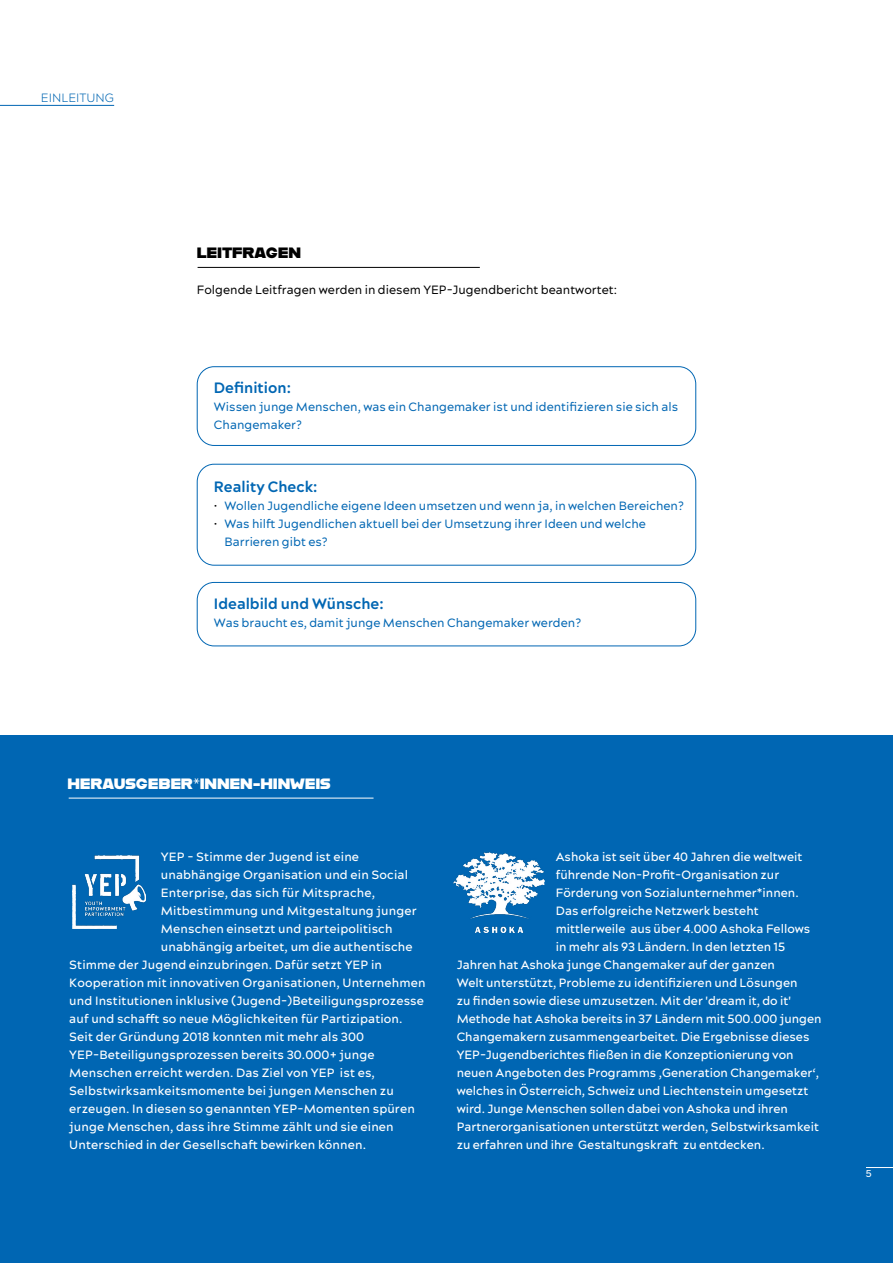
<style>
.page{position:relative;width:893px;height:1263px;background:#fff}
.page>*{position:absolute;margin:0;border:0;box-sizing:border-box;transform-origin:0 0}
.t1{font:700 15px "Acherus Grotesque";color:#0066b3}
.t2{font:15px "Alfarn";letter-spacing:-.01em;color:#fff}
.t3{font:15px "Alfarn";letter-spacing:-.01em;color:#000}
.t4{font:500 12px "Acherus Grotesque";color:#fff}
.t5{font:12px/18px "Acherus Grotesque";color:#0066b3}
.t6{font:12px "Acherus Grotesque";color:#000}
.t7{font:300 12px "Acherus Grotesque";color:#0066b3}
.t8{font:10.5px "Basic Sans";color:#fff}
.s1{color:#000}
</style>
<div class="page">
<hr style="left:0;top:105px;width:114px;height:1px;background:#0066b3">
<div style="left:0;top:735px;width:893px;height:528px;background:#0066b3"></div>
<hr style="left:198px;top:267px;width:282px;height:1px;background:#000">
<svg style="left:866px;top:1167px;width:27px;height:1px"></svg>
<hr style="left:69px;top:798px;width:305px;height:1px;background:#fff">
<img style="left:73px;top:856px;width:72px;height:72px">
<div style="left:197px;top:582px;width:499px;height:64px;border:1px solid #0066b3;border-radius:17px"></div>
<div style="left:197px;top:366px;width:499px;height:80px;border:1px solid #0066b3;border-radius:17px"></div>
<div style="left:197px;top:464px;width:499px;height:102px;border:1px solid #0066b3;border-radius:17px"></div>
<img style="left:454px;top:852px;width:90px;height:80px">
<p class="t7" style="left:41px;top:90px;width:75px">EINLEITUNG</p>
<p class="t3" style="left:197px;top:244px;width:106px">LEITFRAGEN</p>
<p class="t6" style="left:197px;top:282px;width:422px">Folgende Leitfragen werden in diesem YEP-Jugendbericht beantwortet:</p>
<p class="t1" style="left:214px;top:378px;width:78px">Definition:</p>
<p class="t5" style="left:214px;top:397px;width:466px">Wissen junge Menschen, was ein Changemaker ist und identifizieren sie sich als<br>Changemaker?</p>
<p class="t1" style="left:214px;top:477px;width:105px">Reality Check:</p>
<p class="t5" style="left:214px;top:496px;width:472px"><span class="s1">•</span> Wollen Jugendliche eigene Ideen umsetzen und wenn ja, in welchen Bereichen?</p>
<p class="t5" style="left:224px;top:514px;width:423px;text-indent:-10px"><span class="s1">•</span> Was hilft Jugendlichen aktuell bei der Umsetzung ihrer Ideen und welche<br>Barrieren gibt es?</p>
<p class="t1" style="left:214px;top:594px;width:171px">Idealbild und Wünsche:</p>
<p class="t5" style="left:214px;top:613px;width:369px">Was braucht es, damit junge Menschen Changemaker werden?</p>
<p class="t2" style="left:68px;top:775px;width:265px">HERAUSGEBER*INNEN-HINWEIS</p>
<p class="t4" style="left:161px;top:849px;width:200px">YEP - Stimme der Jugend ist eine</p>
<p class="t4" style="left:161px;top:867px;width:249px">unabhängige Organisation und ein Social</p>
<p class="t4" style="left:161px;top:885px;width:216px">Enterprise, das sich für Mitsprache,</p>
<p class="t4" style="left:161px;top:903px;width:257px">Mitbestimmung und Mitgestaltung junger</p>
<p class="t4" style="left:161px;top:921px;width:233px">Menschen einsetzt und parteipolitisch</p>
<p class="t4" style="left:161px;top:939px;width:253px">unabhängig arbeitet, um die authentische</p>
<p class="t4" style="left:69px;top:957px;width:314px">Stimme der Jugend einzubringen. Dafür setzt YEP in</p>
<p class="t4" style="left:69px;top:975px;width:358px">Kooperation mit innovativen Organisationen, Unternehmen</p>
<p class="t4" style="left:69px;top:993px;width:356px">und Institutionen inklusive (Jugend-)Beteiligungsprozesse</p>
<p class="t4" style="left:69px;top:1011px;width:335px">auf und schafft so neue Möglichkeiten für Partizipation.</p>
<p class="t4" style="left:69px;top:1029px;width:296px">Seit der Gründung 2018 konnten mit mehr als 300</p>
<p class="t4" style="left:69px;top:1047px;width:307px">YEP-Beteiligungsprozessen bereits 30.000+ junge</p>
<p class="t4" style="left:69px;top:1065px;width:307px">Menschen erreicht werden. Das Ziel von YEP ist es,</p>
<p class="t4" style="left:69px;top:1083px;width:326px">Selbstwirksamkeitsmomente bei jungen Menschen zu</p>
<p class="t4" style="left:69px;top:1101px;width:347px">erzeugen. In diesen so genannten YEP-Momenten spüren</p>
<p class="t4" style="left:69px;top:1119px;width:326px">junge Menschen, dass ihre Stimme zählt und sie einen</p>
<p class="t4" style="left:69px;top:1137px;width:298px">Unterschied in der Gesellschaft bewirken können.</p>
<p class="t4" style="left:556px;top:849px;width:248px">Ashoka ist seit über 40 Jahren die weltweit</p>
<p class="t4" style="left:556px;top:867px;width:225px">führende Non-Profit-Organisation zur</p>
<p class="t4" style="left:556px;top:885px;width:244px">Förderung von Sozialunternehmer*innen.</p>
<p class="t4" style="left:556px;top:903px;width:204px">Das erfolgreiche Netzwerk besteht</p>
<p class="t4" style="left:556px;top:921px;width:256px">mittlerweile aus über 4.000 Ashoka Fellows</p>
<p class="t4" style="left:556px;top:939px;width:231px">in mehr als 93 Ländern. In den letzten 15</p>
<p class="t4" style="left:457px;top:957px;width:320px">Jahren hat Ashoka junge Changemaker auf der ganzen</p>
<p class="t4" style="left:457px;top:975px;width:342px">Welt unterstützt, Probleme zu identifizieren und Lösungen</p>
<p class="t4" style="left:457px;top:993px;width:336px">zu finden sowie diese umzusetzen. Mit der 'dream it, do it'</p>
<p class="t4" style="left:457px;top:1011px;width:366px">Methode hat Ashoka bereits in 37 Ländern mit 500.000 jungen</p>
<p class="t4" style="left:457px;top:1029px;width:354px">Changemakern zusammengearbeitet. Die Ergebnisse dieses</p>
<p class="t4" style="left:457px;top:1047px;width:338px">YEP-Jugendberichtes fließen in die Konzeptionierung von</p>
<p class="t4" style="left:457px;top:1065px;width:364px">neuen Angeboten des Programms ‚Generation Changemaker‘,</p>
<p class="t4" style="left:457px;top:1083px;width:353px">welches in Österreich, Schweiz und Liechtenstein umgesetzt</p>
<p class="t4" style="left:457px;top:1101px;width:333px">wird. Junge Menschen sollen dabei von Ashoka und ihren</p>
<p class="t4" style="left:457px;top:1119px;width:364px">Partnerorganisationen unterstützt werden, Selbstwirksamkeit</p>
<p class="t4" style="left:457px;top:1137px;width:309px">zu erfahren und ihre Gestaltungskraft zu entdecken.</p>
<p class="t8" style="left:866px;top:1167px;width:7px">5</p>
</div>
